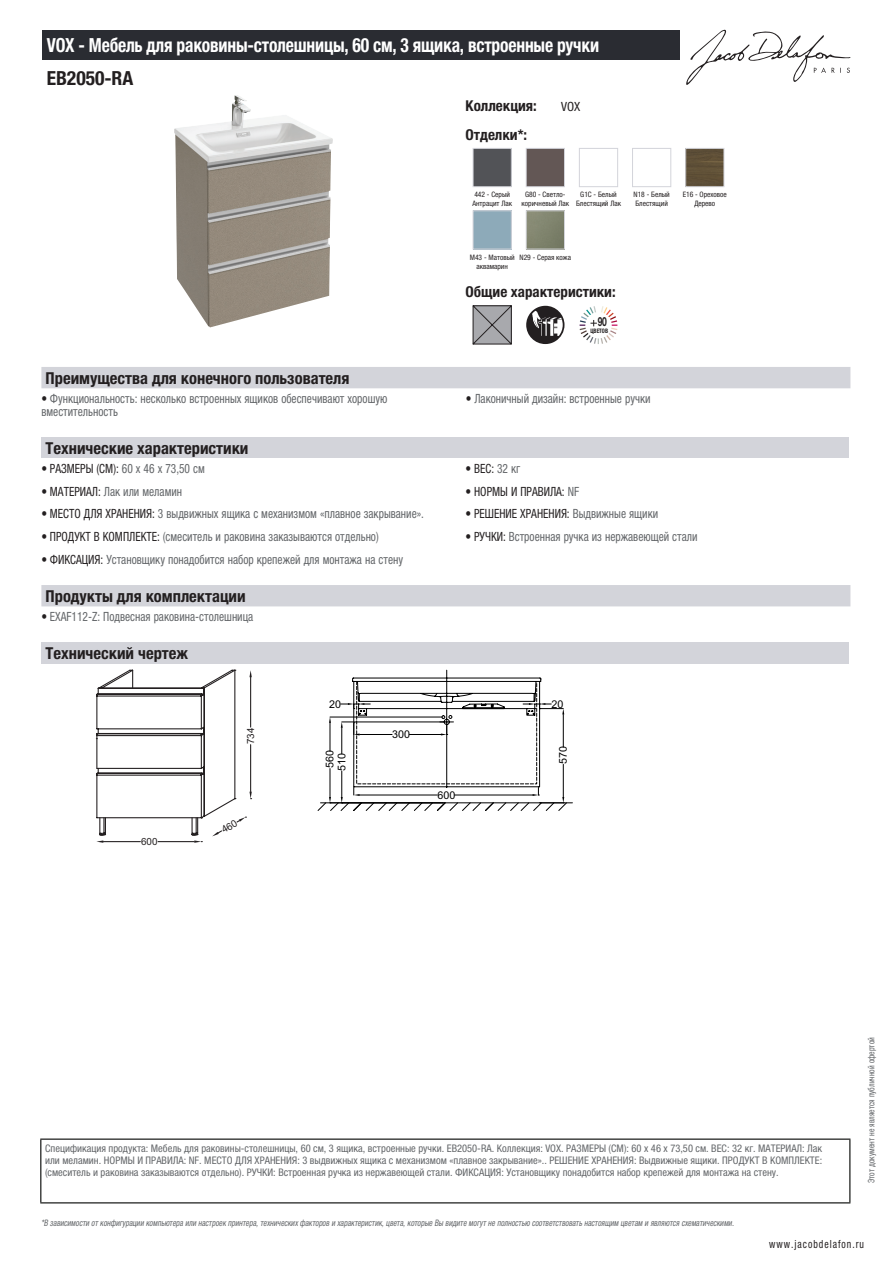
<style>
.page{position:relative;width:893px;height:1263px;background:#fff}
.page>*{position:absolute;margin:0;border:0;box-sizing:border-box;transform-origin:0 0}
.t1{font:700 condensed 19.5px "Helvetica Neue LTCYR";letter-spacing:-.01em;color:#fff;scale:.9 1}
.t2{font:700 condensed 19.5px "Helvetica Neue LTCYR";color:#231f20}
.t3{font:700 condensed 16.5px "Helvetica Neue LTCYR";color:#231f20}
.t4{font:700 condensed 15px "Helvetica Neue LTCYR";color:#231f20}
.t5{font:condensed 12.75px/13.5px "Helvetica Neue LTCYR";color:#626568;scale:.9 1}
.t6{font:condensed 12.75px "Helvetica Neue LTCYR";color:#231f20;scale:.9 1}
.t7{font:condensed 12.75px "Helvetica Neue LTCYR";color:#231f20}
.t8{font:700 12.6px "Helvetica Neue LT Std";color:#231f20;scale:.68 1}
.t9{font:condensed 11.25px "Helvetica Neue LTCYR";letter-spacing:.1em;color:#231f20;scale:.87 1}
.t10{font:10.8px "Arial";color:#000}
.t11{font:condensed 10.5px/12px "Helvetica Neue LTCYR";color:#626568;text-align:justify}
.t12{font:9.9px "Arial";color:#231f20}
.t13{font:italic condensed 9px "Helvetica Neue LTCYR";color:#626568;scale:.87 1}
.t14{font:condensed 9px "Helvetica Neue LTCYR";color:#626568;scale:.87 1}
.t15{font:condensed 7.5px/9px "Helvetica Neue LTCYR";color:#231f20;text-align:center}
.t16{font:700 condensed 6.15px "Helvetica Neue LTCYR";color:#231f20;scale:.89 1}
.s1{color:#231f20}
.s2{color:#626568}
</style>
<div class="page">
<svg style="left:686px;top:30px;width:164px;height:55px"></svg>
<img style="left:174px;top:95px;width:159px;height:232px">
<img style="left:475px;top:150px;width:35px;height:35px">
<div style="left:473px;top:148px;width:39px;height:39px;border:1px solid #d3d4da"></div>
<img style="left:528px;top:150px;width:35px;height:35px">
<div style="left:526px;top:148px;width:39px;height:39px;border:1px solid #d3d4da"></div>
<div style="left:579px;top:148px;width:39px;height:39px;border:1px solid #d3d4da"></div>
<div style="left:632px;top:148px;width:39px;height:39px;border:1px solid #d3d4da"></div>
<img style="left:687px;top:150px;width:35px;height:35px">
<div style="left:685px;top:148px;width:39px;height:39px;border:1px solid #d3d4da"></div>
<div style="left:473px;top:210px;width:39px;height:39px;border:1px solid #d3d4da"></div>
<img style="left:528px;top:212px;width:35px;height:35px">
<div style="left:526px;top:210px;width:39px;height:39px;border:1px solid #d3d4da"></div>
<svg style="left:472px;top:305px;width:40px;height:40px;background:#949498"></svg>
<svg style="left:526px;top:306px;width:38px;height:38px"></svg>
<svg style="left:580px;top:306px;width:37px;height:38px"></svg>
<div style="left:41px;top:367px;width:809px;height:21px;background:#d3d4da"></div>
<div style="left:41px;top:437px;width:808px;height:22px;background:#d3d4da"></div>
<div style="left:41px;top:585px;width:809px;height:21px;background:#d3d4da"></div>
<div style="left:41px;top:642px;width:808px;height:21px;background:#d3d4da"></div>
<hr style="left:320px;top:802px;width:252px;height:1px;background:#000">
<svg style="left:318px;top:670px;width:249px;height:141px"></svg>
<div style="left:43px;top:30px;width:637px;height:30px;background:#2a2c32"></div>
<hr style="left:40px;top:1138px;width:810px;height:2px;background:#040503">
<hr style="left:40px;top:1140px;width:1px;height:62px;background:#040503">
<hr style="left:849px;top:1140px;width:1px;height:62px;background:#040503">
<hr style="left:40px;top:1202px;width:810px;height:1px;background:#040503">
<svg style="left:96px;top:670px;width:156px;height:173px"></svg>
<h1 class="t1" style="left:47px;top:34px;width:615px">VOX - Мебель для раковины-столешницы, 60 см, 3 ящика, встроенные ручки</h1>
<h1 class="t2" style="left:47px;top:67px;width:88px">EB2050-RA</h1>
<h3 class="t4" style="left:466px;top:97px;width:73px">Коллекция:</h3>
<p class="t7" style="left:561px;top:99px;width:21px">VOX</p>
<h3 class="t4" style="left:466px;top:126px;width:63px">Отделки*:</h3>
<p class="t15" style="left:472px;top:190px;width:41px;text-align:left">442 - Серый<br>Антрацит Лак</p>
<p class="t15" style="left:522px;top:190px;width:49px">G80 - Светло&shy;коричневый Лак</p>
<p class="t15" style="left:576px;top:190px;width:47px">G1C - Белый<br>Блестящий Лак</p>
<p class="t15" style="left:633px;top:190px;width:38px;text-align:left">N18 - Белый<br>Блестящий</p>
<p class="t15" style="left:683px;top:190px;width:46px">E16 - Ореховое<br>Дерево</p>
<p class="t15" style="left:470px;top:252px;width:46px">M43 - Матовый аквамарин</p>
<p class="t15" style="left:520px;top:252px;width:53px">N29 - Серая кожа</p>
<h3 class="t4" style="left:466px;top:284px;width:152px">Общие характеристики:</h3>
<p class="t16" style="left:590px;top:328px;width:21px">ЦВЕТОВ</p>
<p class="t8" style="left:598px;top:314px;width:15px">90</p>
<h2 class="t3" style="left:46px;top:369px;width:305px">Преимущества для конечного пользователя</h2>
<p class="t5" style="left:41px;top:391px;width:386px"><span class="s1">•</span> Функциональность: несколько встроенных ящиков обеспечивают хорошую вместительность</p>
<p class="t5" style="left:466px;top:391px;width:207px"><span class="s1">•</span> Лаконичный дизайн: встроенные ручки</p>
<h2 class="t3" style="left:46px;top:439px;width:204px">Технические характеристики</h2>
<p class="t6" style="left:41px;top:461px;width:183px">• РАЗМЕРЫ (СМ): <span class="s2">60 x 46 x 73,50 см</span></p>
<p class="t6" style="left:466px;top:461px;width:62px">• ВЕС: <span class="s2">32 кг</span></p>
<p class="t5" style="left:41px;top:484px;width:158px"><span class="s1">• МАТЕРИАЛ:</span> Лак или меламин</p>
<p class="t6" style="left:466px;top:484px;width:128px">• НОРМЫ И ПРАВИЛА: <span class="s2">NF</span></p>
<p class="t5" style="left:41px;top:507px;width:427px"><span class="s1">• МЕСТО ДЛЯ ХРАНЕНИЯ:</span> 3 выдвижных ящика с механизмом «плавное закрывание».</p>
<p class="t6" style="left:466px;top:507px;width:215px">• РЕШЕНИЕ ХРАНЕНИЯ: <span class="s2">Выдвижные ящики</span></p>
<p class="t5" style="left:41px;top:530px;width:376px"><span class="s1">• ПРОДУКТ В КОМПЛЕКТЕ:</span> (смеситель и раковина заказываются отдельно)</p>
<p class="t5" style="left:466px;top:530px;width:259px"><span class="s1">• РУЧКИ:</span> Встроенная ручка из нержавеющей стали</p>
<p class="t5" style="left:41px;top:553px;width:403px"><span class="s1">• ФИКСАЦИЯ:</span> Установщику понадобится набор крепежей для монтажа на стену</p>
<h2 class="t3" style="left:46px;top:587px;width:202px">Продукты для комплектации</h2>
<p class="t5" style="left:41px;top:609px;width:237px"><span class="s1">•</span> EXAF112-Z: Подвесная раковина-столешница</p>
<h2 class="t3" style="left:46px;top:644px;width:144px">Технический чертеж</h2>
<p class="t12" style="left:141px;top:835px;width:18px">600</p>
<p class="t12" style="left:244px;top:744px;width:18px;rotate:-90deg">734</p>
<p class="t10" style="left:329px;top:697px;width:13px">20</p>
<p class="t10" style="left:552px;top:697px;width:13px">20</p>
<p class="t10" style="left:392px;top:727px;width:19px">300</p>
<p class="t10" style="left:323px;top:768px;width:19px;rotate:-90deg">560</p>
<p class="t10" style="left:556px;top:764px;width:19px;rotate:-90deg">570</p>
<p class="t10" style="left:437px;top:788px;width:19px">600</p>
<p class="t10" style="left:334px;top:771px;width:19px;rotate:-90deg">510</p>
<p class="t11" style="left:45px;top:1142px;width:779px">Спецификация продукта: Мебель для раковины-столешницы, 60 см, 3 ящика, встроенные ручки. EB2050-RA. Коллекция: VOX. РАЗМЕРЫ (СМ): 60 x 46 x 73,50 см. ВЕС: 32 кг. МАТЕРИАЛ: Лак или меламин. НОРМЫ И ПРАВИЛА: NF. МЕСТО ДЛЯ ХРАНЕНИЯ: 3 выдвижных ящика с механизмом «плавное закрывание».. РЕШЕНИЕ ХРАНЕНИЯ: Выдвижные ящики. ПРОДУКТ В КОМПЛЕКТЕ: (смеситель и раковина заказываются отдельно). РУЧКИ: Встроенная ручка из нержавеющей стали. ФИКСАЦИЯ: Установщику понадобится набор крепежей для монтажа на стену.</p>
<p class="t13" style="left:41px;top:1218px;width:800px">*В зависимости отконфигурации компьютера или настроек принтера,техническихфакторов и характеристик,цвета,которые Вы видите могутне полностью соответствоватьнастоящим цветам и являются схематическими.</p>
<p class="t14" style="left:866px;top:1183px;width:169px;rotate:-90deg">Этот документ не является публичной офертой</p>
<p class="t9" style="left:769px;top:1237px;width:110px">www.jacobdelafon.ru</p>
</div>
